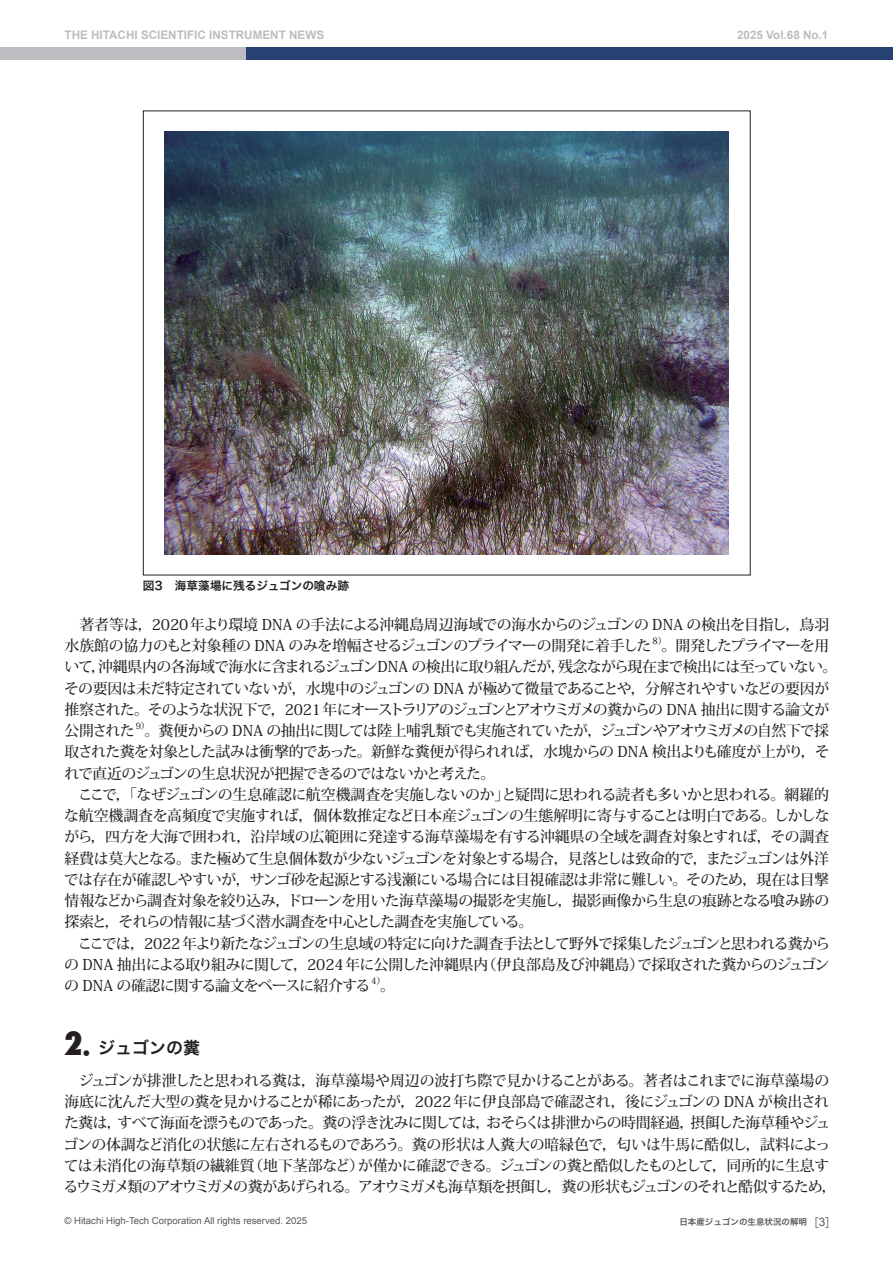
<style>
.page{position:relative;width:893px;height:1263px;background:#fff}
.page>*{position:absolute;margin:0;border:0;box-sizing:border-box;transform-origin:0 0}
.t1{font:16.95px "Hira Kaku Pro N W6";color:#231f20}
.t2{font:500 14.85px/21.3px "Koz Min Pr 6 N";letter-spacing:-.04em;color:#231f20}
.t3{font:500 14.85px/21.3px "Koz Min Pr 6 N";letter-spacing:-.02em;color:#231f20}
.t4{font:700 11.7px "Arial";color:#bcbdc0}
.t5{font:11.7px "Hira Kaku Pro N W6";letter-spacing:-.005em;color:#231f20}
.t6{font:9.6px "Arial";color:#57585a}
.t7{font:500 8.7px "Koz Min Pr 6 N";color:#231f20}
.t8{font:8.55px "Hira Kaku Pro W6";color:#57585a}
.s1{font-family:"Futo Go B101 Pro"}
.s2{font-family:"Futura";font-weight:800;font-stretch:condensed;font-size:31.95px}
.s3{font-family:"Futura";font-weight:800;font-stretch:condensed;font-size:24.45px}
.s4{font-family:"Gothic BBB Pro";font-weight:500;font-size:11.7px}
.s5{font-family:"Arial";font-size:11.7px}
</style>
<div class="page">
<div style="left:0;top:47px;width:251px;height:13px;background:#bcbdc0"></div>
<div style="left:246px;top:47px;width:647px;height:13px;background:#284173"></div>
<img style="left:164px;top:132px;width:565px;height:422px">
<p class="t4" style="left:65px;top:27px;width:285px">THE HITACHI SCIENTIFIC INSTRUMENT NEWS<span class="s1">　　</span></p>
<p class="t4" style="left:737px;top:27px;width:93px">2025 Vol.68 No.1</p>
<p class="t5" style="left:143px;top:575px;width:208px">図3　海草藻場に残るジュゴンの喰み跡</p>
<p class="t3" style="left:65px;top:614px;width:766px">　著者等は，2020年より環境 DNA の手法による沖縄島周辺海域での海水からのジュゴンの DNA の検出を目指し，鳥羽水族館の協力のもと対象種の DNA のみを増幅させるジュゴンのプライマーの開発に着手した</p>
<p class="t7" style="left:653px;top:635px;width:15px">8）</p>
<p class="t2" style="left:64px;top:635px;width:775px;text-indent:597px">。開発したプライマーを用いて，沖縄県内の各海域で海水に含まれるジュゴンDNA の検出に取り組んだが，残念ながら現在まで検出には至っていない。その要因は未だ特定されていないが，水塊中のジュゴンの DNA が極めて微量であることや，分解されやすいなどの要因が推察された。そのような状況下で，2021 年にオーストラリアのジュゴンとアオウミガメの糞からの DNA 抽出に関する論文が公開された</p>
<p class="t7" style="left:136px;top:721px;width:15px">9）</p>
<p class="t2" style="left:64px;top:720px;width:768px;text-indent:81px">。糞便からの DNA の抽出に関しては陸上哺乳類でも実施されていたが，ジュゴンやアオウミガメの自然下で採取された糞を対象とした試みは衝撃的であった。新鮮な糞便が得られれば，水塊からの DNA 検出よりも確度が上がり，それで直近のジュゴンの生息状況が把握できるのではないかと考えた。<br>　ここで，「なぜジュゴンの生息確認に航空機調査を実施しないのか」と疑問に思われる読者も多いかと思われる。網羅的な航空機調査を高頻度で実施すれば，個体数推定など日本産ジュゴンの生態解明に寄与することは明白である。しかしながら，四方を大海で囲われ，沿岸域の広範囲に発達する海草藻場を有する沖縄県の全域を調査対象とすれば，その調査経費は莫大となる。また極めて生息個体数が少ないジュゴンを対象とする場合，見落としは致命的で，またジュゴンは外洋では存在が確認しやすいが，サンゴ砂を起源とする浅瀬にいる場合には目視確認は非常に難しい。そのため，現在は目撃情報などから調査対象を絞り込み，ドローンを用いた海草藻場の撮影を実施し，撮影画像から生息の痕跡となる喰み跡の探索と，それらの情報に基づく潜水調査を中心とした調査を実施している。<br>　ここでは，2022 年より新たなジュゴンの生息域の特定に向けた調査手法として野外で採集したジュゴンと思われる糞からの DNA 抽出による取り組みに関して，2024年に公開した沖縄県内（伊良部島及び沖縄島）で採取された糞からのジュゴンの DNA の確認に関する論文をベースに紹介する</p>
<p class="t7" style="left:371px;top:976px;width:15px">4）</p>
<p class="t2" style="left:380px;top:975px;width:16px">。</p>
<p class="t1" style="left:64px;top:1032px;width:138px"><span class="s2">2</span><span class="s3">.</span> ジュゴンの糞</p>
<p class="t2" style="left:63px;top:1070px;width:775px">　ジュゴンが排泄したと思われる糞は，海草藻場や周辺の波打ち際で見かけることがある。著者はこれまでに海草藻場の海底に沈んだ大型の糞を見かけることが稀にあったが，2022年に伊良部島で確認され，後にジュゴンの DNA が検出された糞は，すべて海面を漂うものであった。糞の浮き沈みに関しては，おそらくは排泄からの時間経過，摂餌した海草種やジュゴンの体調など消化の状態に左右されるものであろう。糞の形状は人糞大の暗緑色で，匂いは牛馬に酷似し，試料によっては未消化の海草類の繊維質（地下茎部など）が僅かに確認できる。ジュゴンの糞と酷似したものとして，同所的に生息するウミガメ類のアオウミガメの糞があげられる。アオウミガメも海草類を摂餌し，糞の形状もジュゴンのそれと酷似するため，</p>
<p class="t6" style="left:65px;top:1215px;width:244px">© Hitachi High-Tech Corporation All rights reserved. 2025</p>
<p class="t8" style="left:679px;top:1214px;width:159px">日本産ジュゴンの生息状況の解明<span class="s4">［</span><span class="s5">3</span><span class="s4">］</span></p>
</div>
